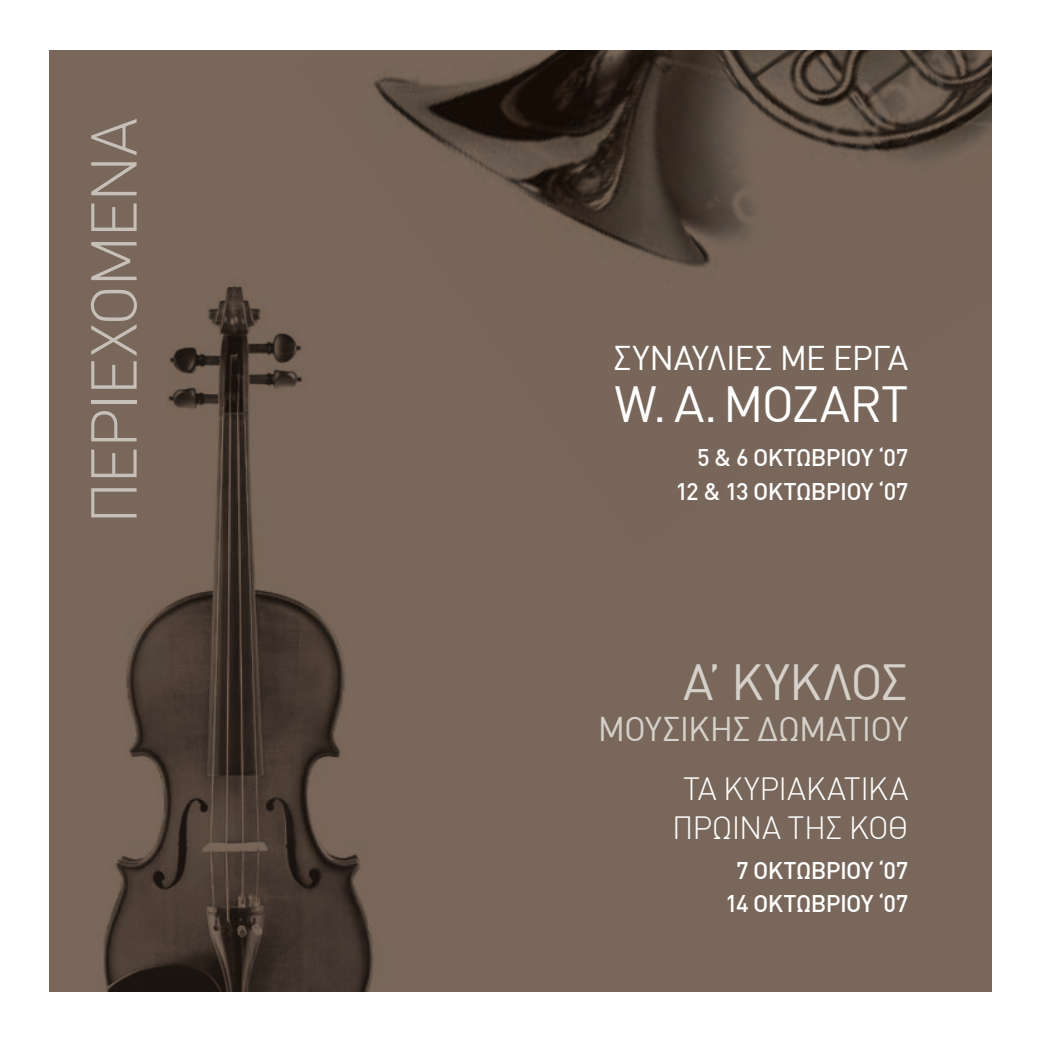
<style>
.page{position:relative;width:1042px;height:1042px;background:#fff}
.page>*{position:absolute;margin:0;border:0;box-sizing:border-box;transform-origin:0 0}
.t1{font:300 63.7px "DIN Greek";letter-spacing:-.04em;color:#c7c0b8}
.t2{font:49.7px "DIN Greek";letter-spacing:-.025em;color:#fff}
.t3{font:49.7px "DIN Greek";letter-spacing:-.01em;color:#d6d0ca}
.t4{font:33.6px "DIN Greek";letter-spacing:-.03em;color:#d6d0ca}
.t5{font:33.6px "DIN Greek";letter-spacing:-.03em;color:#fff}
.t6{font:300 31.5px/38.5px "DIN Greek";letter-spacing:-.02em;color:#fff;text-align:center}
.t7{font:500 23.62px/33.2px "DIN Greek";letter-spacing:-.025em;color:#fff;text-align:right}
</style>
<div class="page">
<div style="left:50px;top:50px;width:942px;height:942px;background:#78675a"></div>
<img style="left:373px;top:50px;width:619px;height:218px">
<img style="left:103px;top:286px;width:270px;height:706px">
<h1 class="t1" style="left:78px;top:524px;width:408px;rotate:-90deg">ΠΕΡΙΕΧΟΜΕΝΑ</h1>
<h3 class="t5" style="left:613px;top:338px;width:296px">ΣΥΝΑΥΛΙΕΣ ΜΕ ΕΡΓΑ</h3>
<h2 class="t2" style="left:614px;top:376px;width:295px">W. A. MOZART</h2>
<p class="t7" style="left:675px;top:441px;width:234px">5 &amp; 6 ΟΚΤΩΒΡΙΟΥ ‘07<br>12 &amp; 13 ΟΚΤΩΒΡΙΟΥ ‘07</p>
<h2 class="t3" style="left:683px;top:654px;width:227px">A’ ΚΥΚΛΟΣ</h2>
<h3 class="t4" style="left:598px;top:709px;width:312px">ΜΟΥΣΙΚΗΣ ΔΩΜΑΤΙΟΥ</h3>
<h3 class="t6" style="left:672px;top:770px;width:238px">ΤΑ ΚΥΡΙΑΚΑTΙΚΑ<br>ΠΡΩΙΝΑ ΤΗΣ ΚΟΘ</h3>
<p class="t7" style="left:725px;top:853px;width:185px;text-align:center">7 ΟΚΤΩΒΡΙΟΥ ‘07<br>14 ΟΚΤΩΒΡΙΟΥ ‘07</p>
</div>
